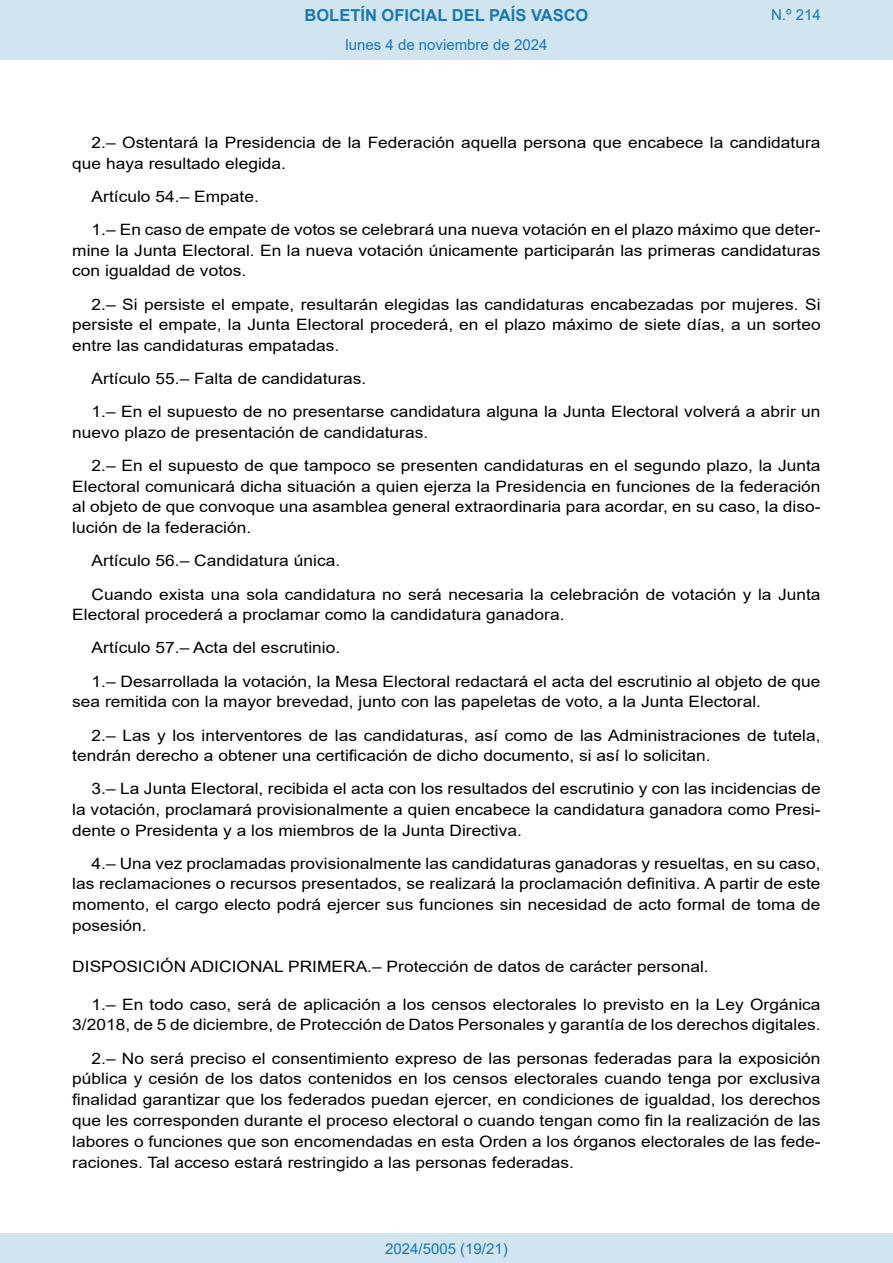
<style>
.page{position:relative;width:893px;height:1263px;background:#fff}
.page>*{position:absolute;margin:0;border:0;box-sizing:border-box;transform-origin:0 0}
.t1{font:700 16.5px "Arial";color:#1879ad}
.BOPVDetalle{font:15.6px/20.5px "Arial";color:#000;text-align:justify;scale:1.11 1}
.BOPVDisposicionTitulo{font:15.6px "Arial";color:#000;scale:1.11 1}
.Paginacion_Centro{font:15px "Arial";color:#1879ad}
</style>
<div class="page">
<div style="left:0;top:0;width:893px;height:60px;background:#d0e5f0"></div>
<div style="left:0;top:1233px;width:893px;height:30px;background:#d0e5f0"></div>
<p class="t1" style="left:305px;top:3px;width:285px">BOLETÍN OFICIAL DEL PAÍS VASCO</p>
<p class="Paginacion_Centro" style="left:346px;top:35px;width:203px">lunes 4 de noviembre de 2024</p>
<p class="Paginacion_Centro" style="left:771px;top:5px;width:51px">N.º 214</p>
<p class="BOPVDetalle" style="left:72px;top:132px;width:676px;text-indent:19px">2.– Ostentará la Presidencia de la Federación aquella persona que encabece la candidatura que haya resultado elegida.</p>
<p class="BOPVDetalle" style="left:92px;top:186px;width:152px">Artículo 54.– Empate.</p>
<p class="BOPVDetalle" style="left:72px;top:219px;width:676px;text-indent:19px">1.– En caso de empate de votos se celebrará una nueva votación en el plazo máximo que deter&shy;mine la Junta Electoral. En la nueva votación únicamente participarán las primeras candidaturas con igualdad de votos.</p>
<p class="BOPVDetalle" style="left:72px;top:294px;width:676px;text-indent:19px">2.– Si persiste el empate, resultarán elegidas las candidaturas encabezadas por mujeres. Si persiste el empate, la Junta Electoral procederá, en el plazo máximo de siete días, a un sorteo entre las candidaturas empatadas.</p>
<p class="BOPVDetalle" style="left:92px;top:368px;width:249px">Artículo 55.– Falta de candidaturas.</p>
<p class="BOPVDetalle" style="left:72px;top:402px;width:676px;text-indent:19px">1.– En el supuesto de no presentarse candidatura alguna la Junta Electoral volverá a abrir un nuevo plazo de presentación de candidaturas.</p>
<p class="BOPVDetalle" style="left:72px;top:455px;width:676px;text-indent:19px">2.– En el supuesto de que tampoco se presenten candidaturas en el segundo plazo, la Junta Electoral comunicará dicha situación a quien ejerza la Presidencia en funciones de la federación al objeto de que convoque una asamblea general extraordinaria para acordar, en su caso, la diso&shy;lución de la federación.</p>
<p class="BOPVDetalle" style="left:92px;top:550px;width:225px">Artículo 56.– Candidatura única.</p>
<p class="BOPVDetalle" style="left:72px;top:584px;width:676px;text-indent:19px">Cuando exista una sola candidatura no será necesaria la celebración de votación y la Junta<br>Electoral procederá a proclamar como la candidatura ganadora.</p>
<p class="BOPVDetalle" style="left:92px;top:637px;width:225px">Artículo 57.– Acta del escrutinio.</p>
<p class="BOPVDetalle" style="left:72px;top:671px;width:676px;text-indent:19px">1.– Desarrollada la votación, la Mesa Electoral redactará el acta del escrutinio al objeto de que sea remitida con la mayor brevedad, junto con las papeletas de voto, a la Junta Electoral.</p>
<p class="BOPVDetalle" style="left:72px;top:725px;width:676px;text-indent:19px">2.– Las y los interventores de las candidaturas, así como de las Administraciones de tutela, tendrán derecho a obtener una certificación de dicho documento, si así lo solicitan.</p>
<p class="BOPVDetalle" style="left:72px;top:778px;width:676px;text-indent:19px">3.– La Junta Electoral, recibida el acta con los resultados del escrutinio y con las incidencias de la votación, proclamará provisionalmente a quien encabece la candidatura ganadora como Presi&shy;dente o Presidenta y a los miembros de la Junta Directiva.</p>
<p class="BOPVDetalle" style="left:72px;top:853px;width:676px;text-indent:19px">4.– Una vez proclamadas provisionalmente las candidaturas ganadoras y resueltas, en su caso, las reclamaciones o recursos presentados, se realizará la proclamación definitiva. A partir de este momento, el cargo electo podrá ejercer sus funciones sin necesidad de acto formal de toma de posesión.</p>
<p class="BOPVDisposicionTitulo" style="left:72px;top:956px;width:575px">DISPOSICIÓN ADICIONAL PRIMERA.– Protección de datos de carácter personal.</p>
<p class="BOPVDetalle" style="left:72px;top:994px;width:676px;text-align:right">1.– En todo caso, será de aplicación a los censos electorales lo previsto en la Ley Orgánica<br>3/2018, de 5 de diciembre, de Protección de Datos Personales y garantía de los derechos digitales.</p>
<p class="BOPVDetalle" style="left:72px;top:1048px;width:676px;text-indent:19px">2.– No será preciso el consentimiento expreso de las personas federadas para la exposición pública y cesión de los datos contenidos en los censos electorales cuando tenga por exclusiva finalidad garantizar que los federados puedan ejercer, en condiciones de igualdad, los derechos que les corresponden durante el proceso electoral o cuando tengan como fin la realización de las labores o funciones que son encomendadas en esta Orden a los órganos electorales de las fede&shy;raciones. Tal acceso estará restringido a las personas federadas.</p>
<p class="Paginacion_Centro" style="left:385px;top:1238px;width:124px">2024/5005 (19/21)</p>
</div>
